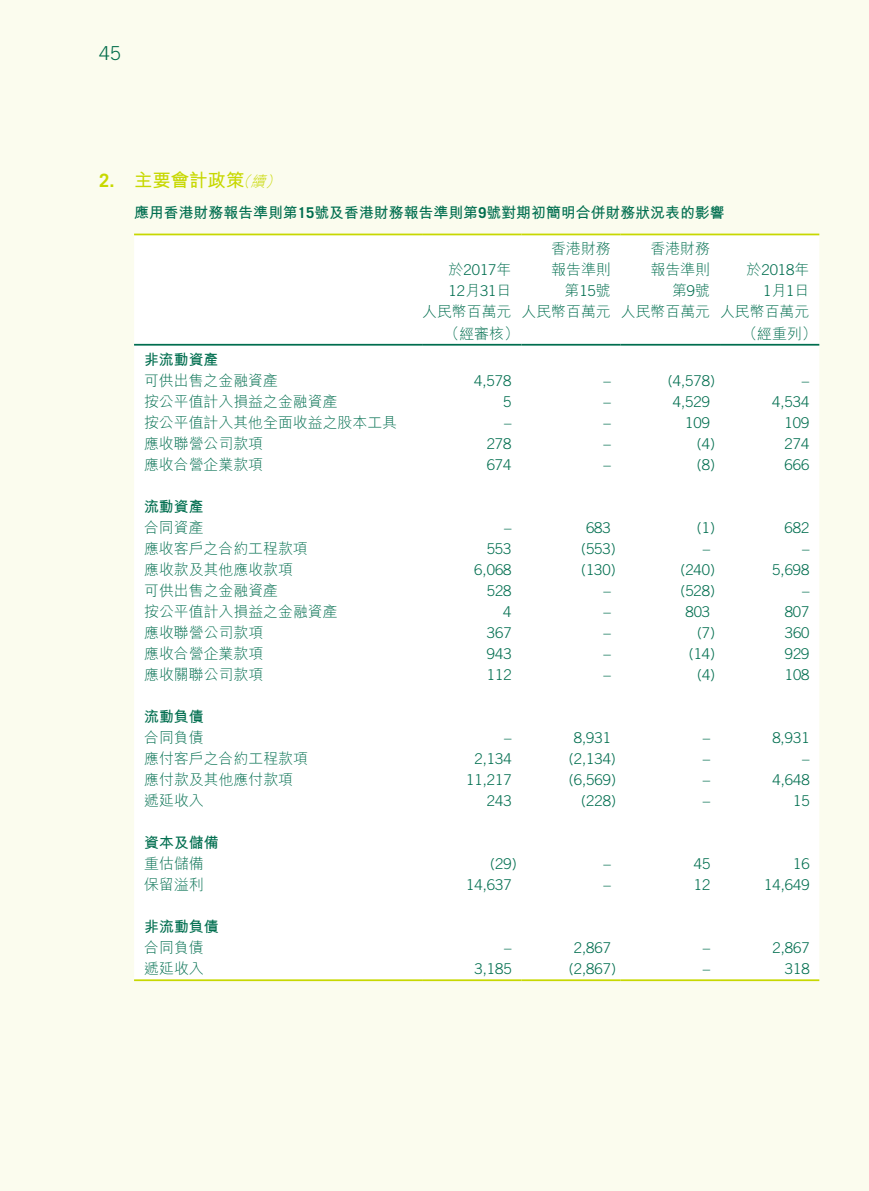
<style>
.page{position:relative;width:869px;height:1191px;background:#fff}
.page>*{position:absolute;margin:0;border:0;box-sizing:border-box;transform-origin:0 0}
.t1{font:300 19.25px "Trade Gothic LT Std";color:#006e4f}
.t2{font:700 18.38px "M Hei HK";color:#c7d800}
.t3{font:300 14.88px/21px "Trade Gothic LT Std";color:#006e4f}
.t4{font:300 14.88px/21px "M Hei HK";color:#006e4f;text-align:right}
.t5{font:700 14.88px "M Hei HK";color:#006e4f}
.s1{font-family:"Trade Gothic LT Std"}
.s2{font-weight:300;font-style:italic;font-size:14.88px}
.s3{font-family:"M Hei HK"}
</style>
<div class="page">
<div style="left:0;top:0;width:868px;height:1191px;background:#fbfcee"></div>
<div style="left:134px;top:235px;width:685px;height:744px;background:#fff"></div>
<hr style="left:134px;top:233px;width:288px;height:2px;background:#c7d800">
<hr style="left:422px;top:233px;width:99px;height:2px;background:#c7d800">
<hr style="left:521px;top:233px;width:99px;height:2px;background:#c7d800">
<hr style="left:620px;top:233px;width:99px;height:2px;background:#c7d800">
<hr style="left:719px;top:233px;width:100px;height:2px;background:#c7d800">
<hr style="left:134px;top:344px;width:288px;height:1px;background:#006e4f">
<hr style="left:422px;top:344px;width:99px;height:1px;background:#006e4f">
<hr style="left:521px;top:344px;width:99px;height:1px;background:#006e4f">
<hr style="left:620px;top:344px;width:99px;height:1px;background:#006e4f">
<hr style="left:719px;top:344px;width:100px;height:1px;background:#006e4f">
<hr style="left:134px;top:979px;width:288px;height:2px;background:#c7d800">
<hr style="left:422px;top:979px;width:99px;height:2px;background:#c7d800">
<hr style="left:521px;top:979px;width:99px;height:2px;background:#c7d800">
<hr style="left:620px;top:979px;width:99px;height:2px;background:#c7d800">
<hr style="left:719px;top:979px;width:100px;height:2px;background:#c7d800">
<p class="t1" style="left:99px;top:42px;width:23px">45</p>
<p class="t2" style="left:99px;top:167px;width:186px"><span class="s1">2.</span> 主要會計政策<span class="s2">（續）</span></p>
<p class="t5" style="left:134px;top:202px;width:592px">應用香港財務報告準則第<span class="s1">15</span>號及香港財務報告準則第<span class="s1">9</span>號對期初簡明合併財務狀況表的影響</p>
<p class="t4" style="left:551px;top:238px;width:61px">香港財務報告準則第<span class="s1">15</span>號</p>
<p class="t4" style="left:650px;top:238px;width:61px">香港財務報告準則第<span class="s1">9</span>號</p>
<p class="t3" style="left:746px;top:259px;width:64px;text-align:right"><span class="s3">於</span>2018<span class="s3">年<br></span>1<span class="s3">月</span>1<span class="s3">日</span></p>
<p class="t4" style="left:444px;top:301px;width:366px;text-align:left;text-indent:-22px">人民幣百萬元 人民幣百萬元 人民幣百萬元 人民幣百萬元（經審核）</p>
<p class="t3" style="left:448px;top:259px;width:64px"><span class="s3">於</span>2017<span class="s3">年<br></span>12<span class="s3">月</span>31<span class="s3">日</span></p>
<p class="t4" style="left:742px;top:322px;width:76px">（經重列）</p>
<p class="t5" style="left:144px;top:348px;width:76px">非流動資產</p>
<p class="t4" style="left:144px;top:369px;width:135px">可供出售之金融資產</p>
<p class="t3" style="left:474px;top:370px;width:39px">4,578</p>
<p class="t3" style="left:603px;top:370px;width:9px">–</p>
<p class="t3" style="left:667px;top:370px;width:49px">(4,578)</p>
<p class="t3" style="left:801px;top:370px;width:9px">–</p>
<p class="t4" style="left:144px;top:390px;width:195px">按公平值計入損益之金融資產</p>
<p class="t3" style="left:503px;top:391px;width:10px">5</p>
<p class="t3" style="left:603px;top:391px;width:9px">–</p>
<p class="t3" style="left:672px;top:391px;width:39px">4,529</p>
<p class="t3" style="left:771px;top:391px;width:39px">4,534</p>
<p class="t4" style="left:144px;top:411px;width:254px">按公平值計入其他全面收益之股本工具</p>
<p class="t3" style="left:504px;top:412px;width:9px">–</p>
<p class="t3" style="left:603px;top:412px;width:9px">–</p>
<p class="t3" style="left:685px;top:412px;width:26px">109</p>
<p class="t3" style="left:784px;top:412px;width:26px">109</p>
<p class="t4" style="left:144px;top:432px;width:120px">應收聯營公司款項</p>
<p class="t3" style="left:486px;top:433px;width:26px">278</p>
<p class="t3" style="left:603px;top:433px;width:9px">–</p>
<p class="t3" style="left:696px;top:433px;width:20px">(4)</p>
<p class="t3" style="left:784px;top:433px;width:26px">274</p>
<p class="t4" style="left:144px;top:453px;width:120px">應收合營企業款項</p>
<p class="t3" style="left:486px;top:454px;width:26px">674</p>
<p class="t3" style="left:603px;top:454px;width:9px">–</p>
<p class="t3" style="left:696px;top:454px;width:20px">(8)</p>
<p class="t3" style="left:784px;top:454px;width:26px">666</p>
<p class="t5" style="left:144px;top:495px;width:61px">流動資產</p>
<p class="t4" style="left:144px;top:516px;width:61px">合同資產</p>
<p class="t3" style="left:504px;top:517px;width:9px">–</p>
<p class="t3" style="left:585px;top:517px;width:26px">683</p>
<p class="t3" style="left:696px;top:517px;width:20px">(1)</p>
<p class="t3" style="left:784px;top:517px;width:26px">682</p>
<p class="t4" style="left:144px;top:537px;width:165px">應收客戶之合約工程款項</p>
<p class="t3" style="left:486px;top:538px;width:26px">553</p>
<p class="t3" style="left:580px;top:538px;width:36px">(553)</p>
<p class="t3" style="left:702px;top:538px;width:9px">–</p>
<p class="t3" style="left:801px;top:538px;width:9px">–</p>
<p class="t4" style="left:144px;top:558px;width:150px">應收款及其他應收款項</p>
<p class="t3" style="left:474px;top:559px;width:39px">6,068</p>
<p class="t3" style="left:580px;top:559px;width:36px">(130)</p>
<p class="t3" style="left:680px;top:559px;width:36px">(240)</p>
<p class="t3" style="left:771px;top:559px;width:39px">5,698</p>
<p class="t4" style="left:144px;top:579px;width:135px">可供出售之金融資產</p>
<p class="t3" style="left:486px;top:580px;width:26px">528</p>
<p class="t3" style="left:603px;top:580px;width:9px">–</p>
<p class="t3" style="left:680px;top:580px;width:36px">(528)</p>
<p class="t3" style="left:801px;top:580px;width:9px">–</p>
<p class="t4" style="left:144px;top:600px;width:195px">按公平值計入損益之金融資產</p>
<p class="t3" style="left:503px;top:601px;width:10px">4</p>
<p class="t3" style="left:603px;top:601px;width:9px">–</p>
<p class="t3" style="left:685px;top:601px;width:26px">803</p>
<p class="t3" style="left:784px;top:601px;width:26px">807</p>
<p class="t4" style="left:144px;top:621px;width:120px">應收聯營公司款項</p>
<p class="t3" style="left:486px;top:622px;width:26px">367</p>
<p class="t3" style="left:603px;top:622px;width:9px">–</p>
<p class="t3" style="left:696px;top:622px;width:20px">(7)</p>
<p class="t3" style="left:784px;top:622px;width:26px">360</p>
<p class="t4" style="left:144px;top:642px;width:120px">應收合營企業款項</p>
<p class="t3" style="left:486px;top:643px;width:26px">943</p>
<p class="t3" style="left:603px;top:643px;width:9px">–</p>
<p class="t3" style="left:688px;top:643px;width:28px">(14)</p>
<p class="t3" style="left:784px;top:643px;width:26px">929</p>
<p class="t4" style="left:144px;top:663px;width:120px">應收關聯公司款項</p>
<p class="t3" style="left:486px;top:664px;width:26px">112</p>
<p class="t3" style="left:603px;top:664px;width:9px">–</p>
<p class="t3" style="left:696px;top:664px;width:20px">(4)</p>
<p class="t3" style="left:784px;top:664px;width:26px">108</p>
<p class="t5" style="left:144px;top:705px;width:61px">流動負債</p>
<p class="t4" style="left:144px;top:726px;width:61px">合同負債</p>
<p class="t3" style="left:504px;top:727px;width:9px">–</p>
<p class="t3" style="left:573px;top:727px;width:39px">8,931</p>
<p class="t3" style="left:702px;top:727px;width:9px">–</p>
<p class="t3" style="left:772px;top:727px;width:39px">8,931</p>
<p class="t4" style="left:144px;top:748px;width:165px">應付客戶之合約工程款項</p>
<p class="t3" style="left:474px;top:748px;width:39px">2,134</p>
<p class="t3" style="left:568px;top:748px;width:49px">(2,134)</p>
<p class="t3" style="left:702px;top:748px;width:9px">–</p>
<p class="t3" style="left:801px;top:748px;width:9px">–</p>
<p class="t4" style="left:144px;top:769px;width:150px">應付款及其他應付款項</p>
<p class="t3" style="left:466px;top:769px;width:47px">11,217</p>
<p class="t3" style="left:568px;top:769px;width:49px">(6,569)</p>
<p class="t3" style="left:702px;top:769px;width:9px">–</p>
<p class="t3" style="left:772px;top:769px;width:39px">4,648</p>
<p class="t4" style="left:144px;top:790px;width:61px">遞延收入</p>
<p class="t3" style="left:486px;top:790px;width:26px">243</p>
<p class="t3" style="left:581px;top:790px;width:36px">(228)</p>
<p class="t3" style="left:702px;top:790px;width:9px">–</p>
<p class="t3" style="left:792px;top:790px;width:18px">15</p>
<p class="t5" style="left:144px;top:831px;width:76px">資本及儲備</p>
<p class="t4" style="left:144px;top:853px;width:61px">重估儲備</p>
<p class="t3" style="left:490px;top:853px;width:28px">(29)</p>
<p class="t3" style="left:603px;top:853px;width:9px">–</p>
<p class="t3" style="left:693px;top:853px;width:18px">45</p>
<p class="t3" style="left:792px;top:853px;width:18px">16</p>
<p class="t4" style="left:144px;top:874px;width:61px">保留溢利</p>
<p class="t3" style="left:466px;top:874px;width:47px">14,637</p>
<p class="t3" style="left:603px;top:874px;width:9px">–</p>
<p class="t3" style="left:693px;top:874px;width:18px">12</p>
<p class="t3" style="left:763px;top:874px;width:47px">14,649</p>
<p class="t5" style="left:144px;top:915px;width:76px">非流動負債</p>
<p class="t4" style="left:144px;top:937px;width:61px">合同負債</p>
<p class="t3" style="left:504px;top:937px;width:9px">–</p>
<p class="t3" style="left:573px;top:937px;width:39px">2,867</p>
<p class="t3" style="left:702px;top:937px;width:9px">–</p>
<p class="t3" style="left:772px;top:937px;width:39px">2,867</p>
<p class="t4" style="left:144px;top:958px;width:61px">遞延收入</p>
<p class="t3" style="left:474px;top:958px;width:39px">3,185</p>
<p class="t3" style="left:568px;top:958px;width:49px">(2,867)</p>
<p class="t3" style="left:702px;top:958px;width:9px">–</p>
<p class="t3" style="left:784px;top:958px;width:26px">318</p>
</div>
